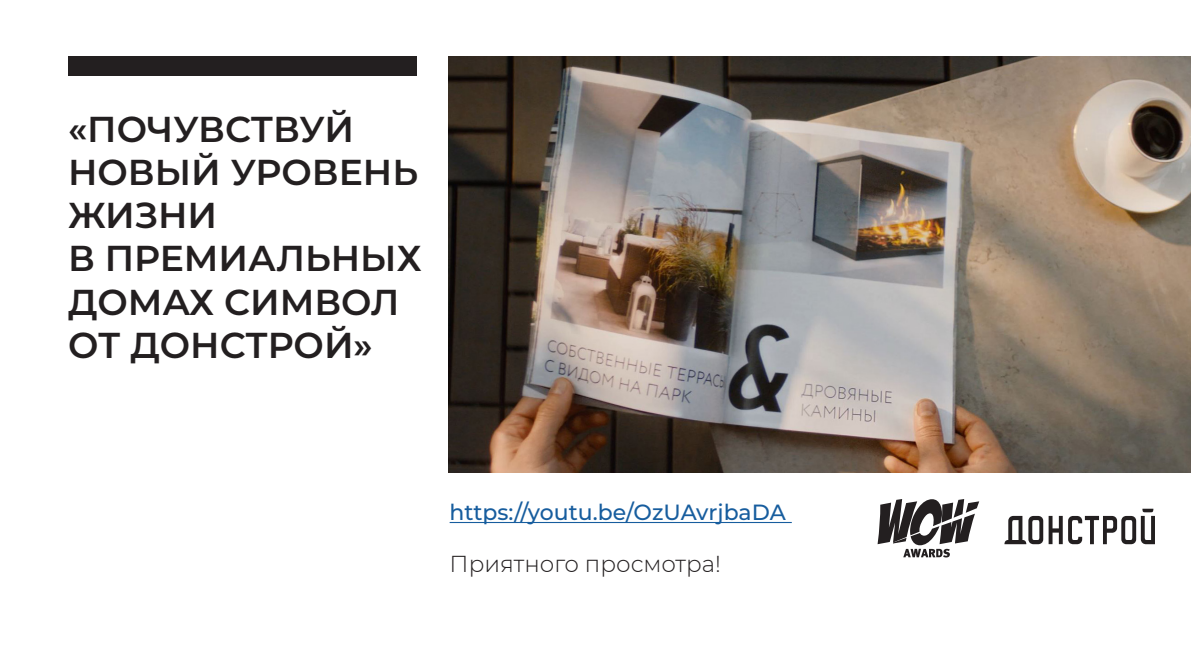
<style>
.page{position:relative;width:1191px;height:670px;background:#fff}
.page>*{position:absolute;margin:0;border:0;box-sizing:border-box;transform-origin:0 0}
.t1{font:600 36px/43.2px "Montserrat";color:#231f20}
.t2{font:300 23px "Montserrat";color:#231f20}
.t3{font:500 22px "Montserrat";color:#175d9e}
</style>
<div class="page">
<img style="left:448px;top:57px;width:743px;height:415px">
<hr style="left:449px;top:522px;width:343px;height:1px;background:#175d9e">
<div style="left:68px;top:57px;width:349px;height:19px;background:#231f20"></div>
<svg style="left:877px;top:499px;width:102px;height:58px"></svg>
<svg style="left:1004px;top:516px;width:58px;height:28px"></svg>
<svg style="left:1068px;top:508px;width:87px;height:36px"></svg>
<p class="t1" style="left:68px;top:106px;width:355px">«ПОЧУВСТВУЙ<br>НОВЫЙ УРОВЕНЬ<br>ЖИЗНИ<br>В ПРЕМИАЛЬНЫХ<br>ДОМАХ СИМВОЛ<br>ОТ ДОНСТРОЙ»</p>
<p class="t3" style="left:449px;top:497px;width:338px">https://youtu.be/OzUAvrjbaDA</p>
<p class="t2" style="left:449px;top:548px;width:273px">Приятного просмотра!</p>
</div>
